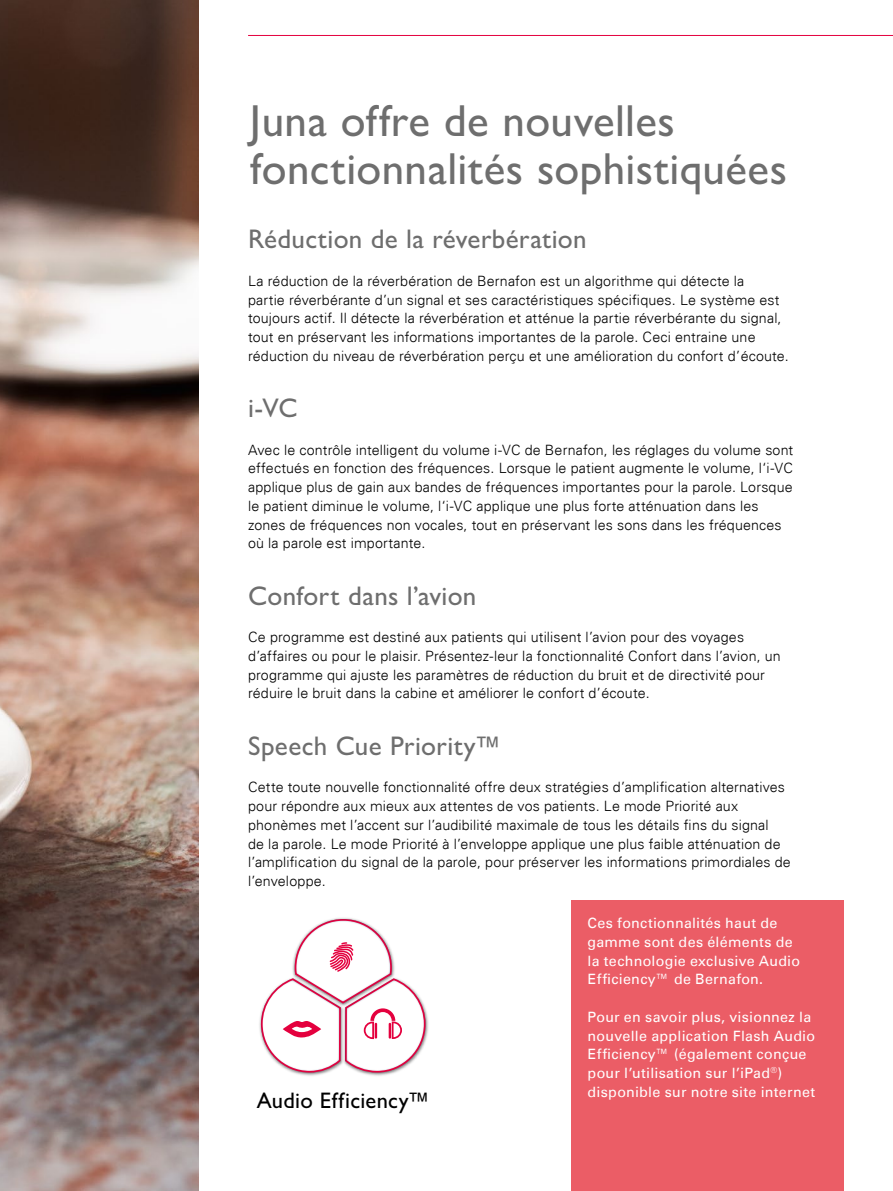
<style>
.page{position:relative;width:893px;height:1191px;background:#fff}
.page>*{position:absolute;margin:0;border:0;box-sizing:border-box;transform-origin:0 0}
.t1{font:500 45px/48px "Gill Sans MT Pro";letter-spacing:.01em;color:#6e6e6e}
.t2{font:500 27px "Gill Sans MT Pro";letter-spacing:.015em;color:#6e6e6e}
.t3{font:500 22.5px "Gill Sans MT Pro";letter-spacing:.01em;color:#000}
.t4{font:300 14.25px/18.8px "Univers Com 45";letter-spacing:.01em;color:#000}
.t5{font:14.25px/18.8px "Univers Com 55 Roman";letter-spacing:.02em;color:#fff}
</style>
<div class="page">
<hr style="left:248px;top:35px;width:645px;height:1px;background:#e4003e">
<img style="left:0;top:0;width:198px;height:1191px">
<div style="left:571px;top:900px;width:272px;height:291px;background:#eb5d66"></div>
<img style="left:362px;top:1011px;width:67px;height:65px">
<svg style="left:260px;top:918px;width:166px;height:155px"></svg>
<h1 class="t1" style="left:250px;top:96px;width:539px">Juna offre de nouvelles fonctionnalités sophistiquées</h1>
<h2 class="t2" style="left:248px;top:223px;width:340px">Réduction de la réverbération</h2>
<p class="t4" style="left:248px;top:271px;width:542px">La réduction de la réverbération de Bernafon est un algorithme qui détecte la<br>partie réverbérante d’un signal et ses caractéristiques spécifiques. Le système est toujours actif. Il détecte la réverbération et atténue la partie réverbérante du signal, tout en préservant les informations importantes de la parole. Ceci entraine une réduction du niveau de réverbération perçu et une amélioration du confort d’écoute.</p>
<h2 class="t2" style="left:248px;top:392px;width:51px">i-VC</h2>
<p class="t4" style="left:248px;top:440px;width:547px">Avec le contrôle intelligent du volume i-VC de Bernafon, les réglages du volume sont effectués en fonction des fréquences. Lorsque le patient augmente le volume, l‘i-VC applique plus de gain aux bandes de fréquences importantes pour la parole. Lorsque le patient diminue le volume, l‘i-VC applique une plus forte atténuation dans les zones de fréquences non vocales, tout en préservant les sons dans les fréquences où la parole est importante.</p>
<h2 class="t2" style="left:248px;top:579px;width:230px">Confort dans l’avion</h2>
<p class="t4" style="left:248px;top:627px;width:534px">Ce programme est destiné aux patients qui utilisent l’avion pour des voyages d’affaires ou pour le plaisir. Présentez-leur la fonctionnalité Confort dans l’avion, un programme qui ajuste les paramètres de réduction du bruit et de directivité pour réduire le bruit dans la cabine et améliorer le confort d’écoute.</p>
<h2 class="t2" style="left:248px;top:729px;width:254px">Speech Cue Priority™</h2>
<p class="t4" style="left:248px;top:778px;width:544px">Cette toute nouvelle fonctionnalité offre deux stratégies d’amplification alternatives pour répondre aux mieux aux attentes de vos patients. Le mode Priorité aux phonèmes met l’accent sur l’audibilité maximale de tous les détails fins du signal<br>de la parole. Le mode Priorité à l’enveloppe applique une plus faible atténuation de l’amplification du signal de la parole, pour préserver les informations primordiales de l’enveloppe.</p>
<h3 class="t3" style="left:257px;top:1086px;width:174px">Audio Efficiency™</h3>
<p class="t5" style="left:588px;top:913px;width:214px">Ces fonctionnalités haut de gamme sont des éléments de la technologie exclusive Audio<br>Efficiency™ de Bernafon.</p>
<p class="t5" style="left:588px;top:1007px;width:229px">Pour en savoir plus, visionnez la nouvelle application Flash Audio Efficiency™ (également conçue pour l’utilisation sur l’iPad<sup>®</sup>) disponible sur notre site internet</p>
</div>
